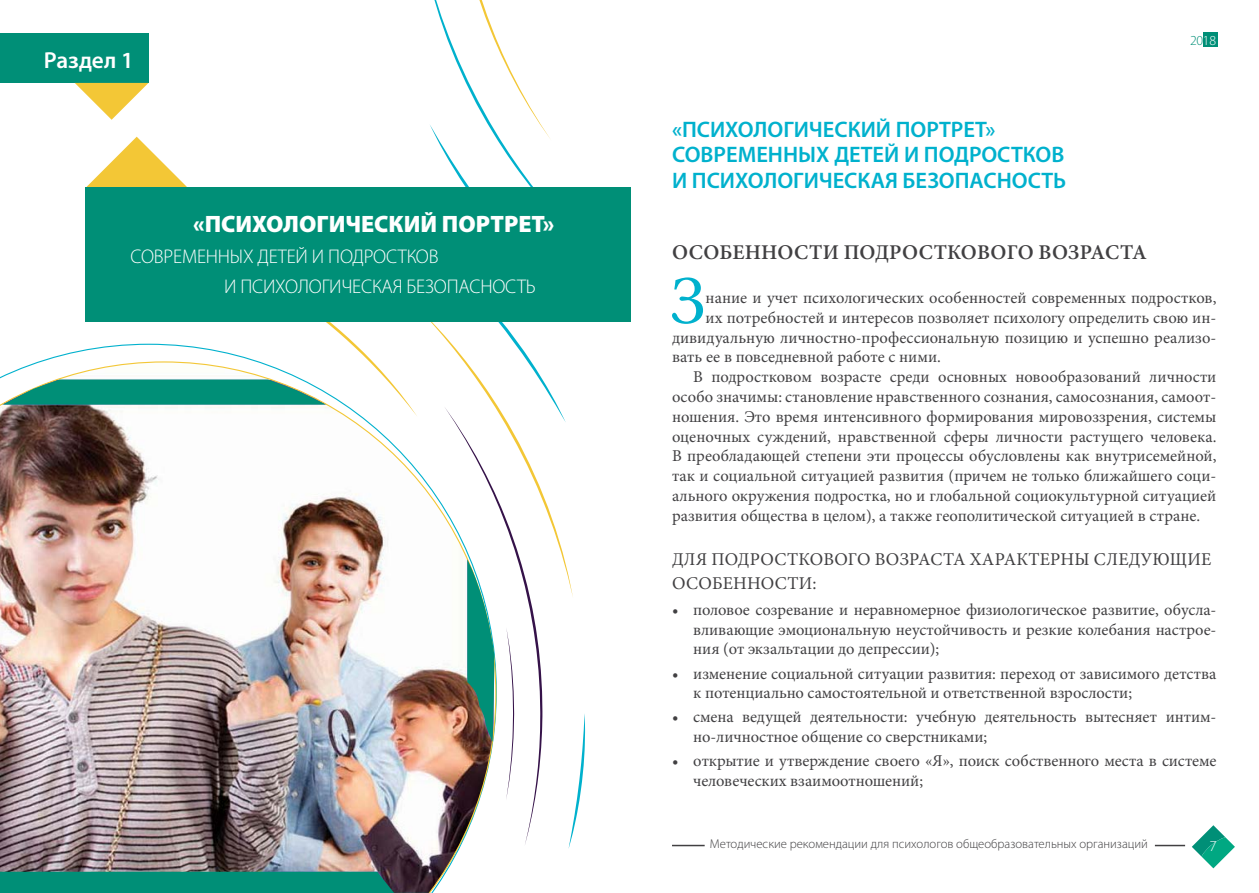
<style>
.page{position:relative;width:1259px;height:893px;background:#fff}
.page>*{position:absolute;margin:0;border:0;box-sizing:border-box;transform-origin:0 0}
.t1{font:68.25px "Minion Pro";color:#00b1cd}
.t2{font:900 23.85px "Myriad Pro";color:#fff}
.t3{font:600 23.25px "Myriad Pro";color:#fff}
.t4{font:600 22.5px/25.5px "Myriad Pro";color:#00b1cd}
.t5{font:600 21px "Minion Pro";letter-spacing:.01em;color:#414042}
.t6{font:300 19.8px/30.6px "Myriad Pro";letter-spacing:-.01em;color:#fff}
.t7{font:18px "Minion Pro";color:#414042}
.t8{font:16.5px/19.8px "Minion Pro";color:#414042}
.t9{font:300 15.15px "Myriad Pro";color:#fff}
.t10{font:300 13.8px "Myriad Pro";color:#008f77}
.t11{font:300 12.75px "Myriad Pro";color:#414042}
.s1{color:#fff}
</style>
<div class="page">
<svg style="left:1192px;top:825px;width:43px;height:43px"></svg>
<hr style="left:672px;top:845px;width:32px;height:1px;background:#414042">
<hr style="left:1155px;top:845px;width:30px;height:1px;background:#414042">
<div style="left:1202px;top:33px;width:15px;height:14px;background:#008f77"></div>
<div style="left:0;top:33px;width:148px;height:49px;background:#008f77"></div>
<div style="left:85px;top:187px;width:545px;height:134px;background:#008f77"></div>
<img style="left:0;top:375px;width:460px;height:518px">
<img style="left:3px;top:0;width:582px;height:849px">
<svg style="left:0;top:872px;width:431px;height:21px;background:#068470"></svg>
<h3 class="t3" style="left:44px;top:45px;width:91px">Раздел 1</h3>
<h2 class="t2" style="left:193px;top:208px;width:363px">«ПСИХОЛОГИЧЕСКИЙ ПОРТРЕТ»</h2>
<p class="t6" style="left:224px;top:241px;width:313px;text-indent:-93px">СОВРЕМЕННЫХ ДЕТЕЙ И ПОДРОСТКОВ<br>И ПСИХОЛОГИЧЕСКАЯ БЕЗОПАСНОСТЬ</p>
<h3 class="t4" style="left:672px;top:116px;width:396px">«ПСИХОЛОГИЧЕСКИЙ ПОРТРЕТ»<br>СОВРЕМЕННЫХ ДЕТЕЙ И ПОДРОСТКОВ<br>И ПСИХОЛОГИЧЕСКАЯ БЕЗОПАСНОСТЬ</h3>
<p class="t10" style="left:1190px;top:33px;width:28px">20<span class="s1">18</span></p>
<p class="t5" style="left:672px;top:237px;width:476px">Особенности подросткового возраста</p>
<h1 class="t1" style="left:670px;top:255px;width:37px">З</h1>
<p class="t8" style="left:705px;top:288px;width:512px">нание и учет психологических особенностей современных подростков,</p>
<p class="t8" style="left:705px;top:308px;width:512px">их потребностей и интересов позволяет психологу определить свою ин-</p>
<p class="t8" style="left:672px;top:328px;width:546px">дивидуальную личностно-профессиональную позицию и успешно реализо-</p>
<p class="t8" style="left:672px;top:347px;width:270px">вать ее в повседневной работе с ними.</p>
<p class="t8" style="left:693px;top:367px;width:524px">В подростковом возрасте среди основных новообразований личности</p>
<p class="t8" style="left:672px;top:387px;width:546px">особо значимы: становление нравственного сознания, самосознания, самоот-</p>
<p class="t8" style="left:672px;top:407px;width:546px">ношения. Это время интенсивного формирования мировоззрения, системы</p>
<p class="t8" style="left:672px;top:427px;width:546px">оценочных суждений, нравственной сферы личности растущего человека.</p>
<p class="t8" style="left:672px;top:446px;width:546px">В преобладающей степени эти процессы обусловлены как внутрисемейной,</p>
<p class="t8" style="left:672px;top:466px;width:546px">так и социальной ситуацией развития (причем не только ближайшего соци-</p>
<p class="t8" style="left:672px;top:486px;width:546px">ального окружения подростка, но и глобальной социокультурной ситуацией</p>
<p class="t8" style="left:672px;top:506px;width:530px">развития общества в целом), а также геополитической ситуацией в стране.</p>
<p class="t7" style="left:672px;top:547px;width:53px">Для подрос</p>
<p class="t7" style="left:787px;top:547px;width:25px">ткового</p>
<p class="t7" style="left:875px;top:547px;width:13px">возрас</p>
<p class="t7" style="left:943px;top:547px;width:52px">та харак</p>
<p class="t7" style="left:1028px;top:547px;width:24px">терн</p>
<p class="t7" style="left:1074px;top:547px;width:32px">ы следу</p>
<p class="t7" style="left:1152px;top:547px;width:48px">ющие</p>
<p class="t7" style="left:672px;top:571px;width:14px">особеннос</p>
<p class="t7" style="left:787px;top:571px;width:31px">ти:</p>
<p class="t8" style="left:693px;top:600px;width:525px;text-align:justify;text-indent:-21px">• половое созревание и неравномерное физиологическое развитие, обусла&shy;вливающие эмоциональную неустойчивость и резкие колебания настрое&shy;ния (от экзальтации до депрессии);</p>
<p class="t8" style="left:693px;top:663px;width:525px;text-indent:-21px">• изменение социальной ситуации развития: переход от зависимого детства к потенциально самостоятельной и ответственной взрослости;</p>
<p class="t8" style="left:693px;top:707px;width:524px;text-indent:-21px">• смена ведущей деятельности: учебную деятельность вытесняет интим&shy;но-личностное общение со сверстниками;</p>
<p class="t8" style="left:693px;top:751px;width:524px;text-indent:-21px">• открытие и утверждение своего «Я», поиск собственного места в системе человеческих взаимоотношений;</p>
<p class="t11" style="left:710px;top:836px;width:439px">Методические рекомендации для психологов общеобразовательных организаций</p>
<p class="t9" style="left:1209px;top:838px;width:9px">7</p>
</div>
